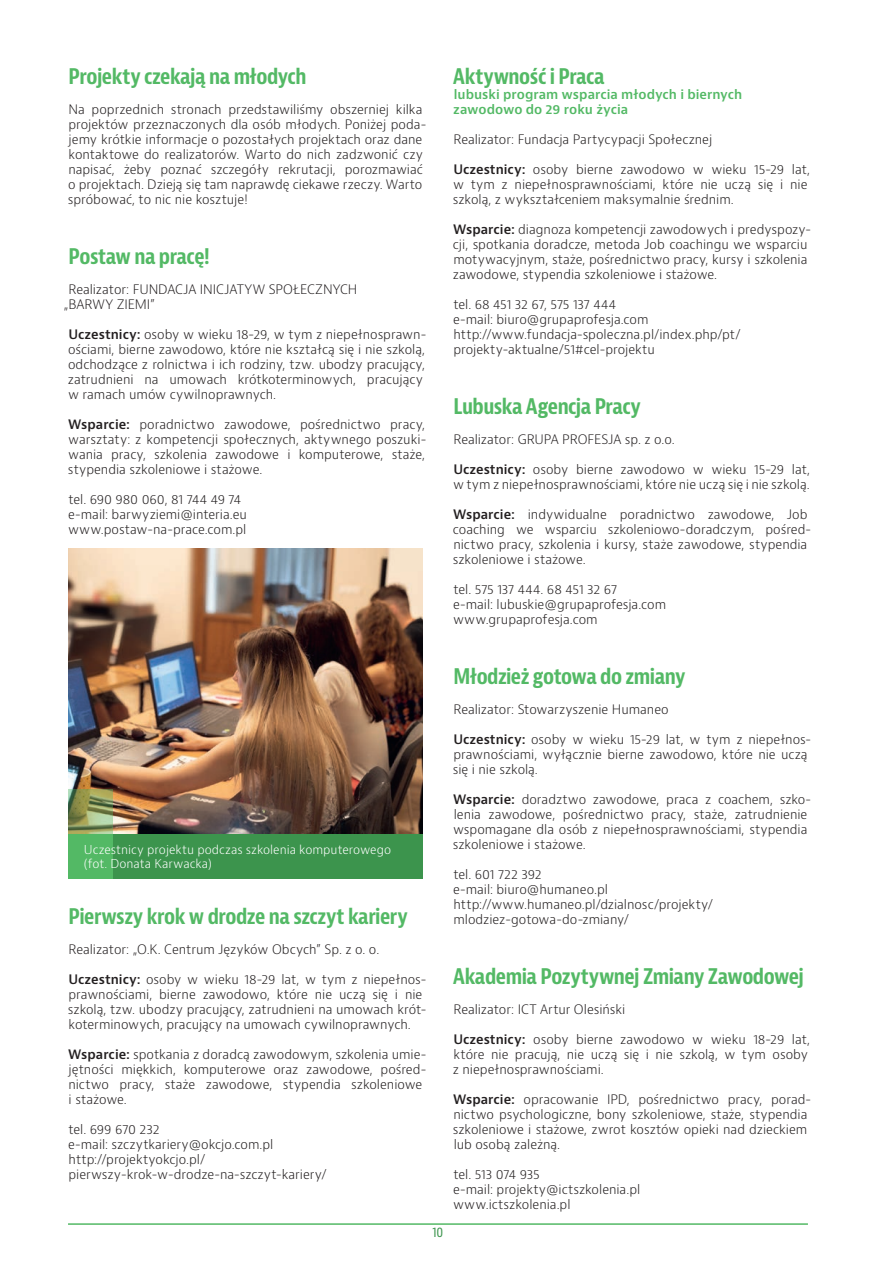
<style>
.page{position:relative;width:893px;height:1263px;background:#fff}
.page>*{position:absolute;margin:0;border:0;box-sizing:border-box;transform-origin:0 0}
.t1{font:700 condensed 21px "Bernina Sans";letter-spacing:-.025em;color:#53b965}
.t2{font:condensed 13.5px "Bernina Sans";color:#3c944d}
.akapit{font:300 12.75px/15px "Bernino Sans";letter-spacing:-.005em;color:#231f20}
.akapit_left{font:300 12.75px/15px "Bernino Sans";letter-spacing:-.005em;color:#231f20}
.akapit_left-2{font:600 12.75px/15px "Bernino Sans";color:#53b965}
.podpis_fot{font:300 12px/13.5px "Bernino Sans";color:#fff}
.s1{font-weight:600}
</style>
<div class="page">
<hr style="left:68px;top:1223px;width:740px;height:2px;background:#53b965">
<img style="left:68px;top:549px;width:355px;height:285px">
<div style="left:68px;top:834px;width:355px;height:44px;background:#3c944d"></div>
<div style="left:68px;top:834px;width:44px;height:44px;background:#53b965"></div>
<svg style="left:68px;top:789px;width:44px;height:45px;background:#8b985e"></svg>
<h2 class="t1" style="left:69px;top:63px;width:239px">Projekty czekają na młodych</h2>
<p class="akapit" style="left:68px;top:102px;width:360px">Na poprzednich stronach przedstawiliśmy obszerniej kilka projektów przeznaczonych dla osób młodych. Poniżej poda&shy;jemy krótkie informacje o pozostałych projektach oraz dane kontaktowe do realizatorów. Warto do nich zadzwonić czy napisać, żeby poznać szczegóły rekrutacji, porozmawiać o projektach. Dzieją się tam naprawdę ciekawe rzeczy. Warto spróbować, to nic nie kosztuje!</p>
<h2 class="t1" style="left:69px;top:243px;width:143px">Postaw na pracę!</h2>
<p class="akapit_left" style="left:64px;top:282px;width:295px;text-indent:5px">Realizator: FUNDACJA INICJATYW SPOŁECZNYCH „BARWY ZIEMI”</p>
<p class="akapit" style="left:68px;top:327px;width:360px"><span class="s1">Uczestnicy:</span> osoby w wieku 18-29, w tym z niepełnosprawn&shy;ościami, bierne zawodowo, które nie kształcą się i nie szkolą, odchodzące z rolnictwa i ich rodziny, tzw. ubodzy pracujący, zatrudnieni na umowach krótkoterminowych, pracujący w ramach umów cywilnoprawnych.</p>
<p class="akapit" style="left:68px;top:417px;width:360px;text-align:justify"><span class="s1">Wsparcie:</span> poradnictwo zawodowe, pośrednictwo pracy, warsztaty: z kompetencji społecznych, aktywnego poszuki&shy;wania pracy, szkolenia zawodowe i komputerowe, staże, stypendia szkoleniowe i stażowe.</p>
<p class="akapit_left" style="left:68px;top:492px;width:180px">tel. 690 980 060, 81 744 49 74 e-mail: barwyziemi@interia.eu www.postaw-na-prace.com.pl</p>
<h2 class="t1" style="left:453px;top:63px;width:153px">Aktywność i Praca</h2>
<p class="akapit_left-2" style="left:453px;top:87px;width:291px">lubuski program wsparcia młodych i biernych zawodowo do 29 roku życia</p>
<p class="akapit" style="left:453px;top:132px;width:260px">Realizator: Fundacja Partycypacji Społecznej</p>
<p class="akapit" style="left:453px;top:162px;width:359px"><span class="s1">Uczestnicy:</span> osoby bierne zawodowo w wieku 15-29 lat, w tym z niepełnosprawnościami, które nie uczą się i nie szkolą, z wykształceniem maksymalnie średnim.</p>
<p class="akapit" style="left:453px;top:222px;width:360px"><span class="s1">Wsparcie:</span> diagnoza kompetencji zawodowych i predyspozy&shy;cji, spotkania doradcze, metoda Job coachingu we wsparciu motywacyjnym, staże, pośrednictwo pracy, kursy i szkolenia zawodowe, stypendia szkoleniowe i stażowe.</p>
<p class="akapit_left" style="left:453px;top:297px;width:289px">tel. 68 451 32 67, 575 137 444<br>e-mail: biuro@grupaprofesja.com http://www.fundacja-spoleczna.pl/index.php/pt/ projekty-aktualne/51#cel-projektu</p>
<h2 class="t1" style="left:454px;top:393px;width:189px">Lubuska Agencja Pracy</h2>
<p class="akapit" style="left:453px;top:432px;width:223px">Realizator: GRUPA PROFESJA sp. z o.o.</p>
<p class="akapit" style="left:453px;top:462px;width:358px"><span class="s1">Uczestnicy:</span> osoby bierne zawodowo w wieku 15-29 lat, w tym z niepełnosprawnościami, które nie uczą się i nie szkolą.</p>
<p class="akapit" style="left:453px;top:507px;width:360px"><span class="s1">Wsparcie:</span> indywidualne poradnictwo zawodowe, Job coaching we wsparciu szkoleniowo-doradczym, pośred&shy;nictwo pracy, szkolenia i kursy, staże zawodowe, stypendia szkoleniowe i stażowe.</p>
<p class="akapit_left" style="left:453px;top:582px;width:215px">tel. 575 137 444. 68 451 32 67<br>e-mail: lubuskie@grupaprofesja.com www.grupaprofesja.com</p>
<p class="podpis_fot" style="left:84px;top:843px;width:309px">Uczestnicy projektu podczas szkolenia komputerowego (fot. Donata Karwacka)</p>
<h2 class="t1" style="left:69px;top:903px;width:341px">Pierwszy krok w drodze na szczyt kariery</h2>
<p class="akapit_left" style="left:69px;top:942px;width:312px">Realizator: „O.K. Centrum Języków Obcych” Sp. z o. o.</p>
<p class="akapit" style="left:68px;top:972px;width:360px"><span class="s1">Uczestnicy:</span> osoby w wieku 18-29 lat, w tym z niepełnos&shy;prawnościami, bierne zawodowo, które nie uczą się i nie szkolą, tzw. ubodzy pracujący, zatrudnieni na umowach krót&shy;koterminowych, pracujący na umowach cywilnoprawnych.</p>
<p class="akapit" style="left:68px;top:1047px;width:360px"><span class="s1">Wsparcie:</span> spotkania z doradcą zawodowym, szkolenia umie&shy;jętności miękkich, komputerowe oraz zawodowe, pośred&shy;nictwo pracy, staże zawodowe, stypendia szkoleniowe i stażowe.</p>
<p class="akapit_left" style="left:68px;top:1122px;width:260px">tel. 699 670 232<br>e-mail: szczytkariery@okcjo.com.pl http://projektyokcjo.pl/ pierwszy-krok-w-drodze-na-szczyt-kariery/</p>
<p class="t2" style="left:432px;top:1224px;width:12px">10</p>
<h2 class="t1" style="left:454px;top:663px;width:233px">Młodzież gotowa do zmiany</h2>
<p class="akapit" style="left:453px;top:702px;width:217px">Realizator: Stowarzyszenie Humaneo</p>
<p class="akapit" style="left:453px;top:732px;width:360px"><span class="s1">Uczestnicy:</span> osoby w wieku 15-29 lat, w tym z niepełnos&shy;prawnościami, wyłącznie bierne zawodowo, które nie uczą się i nie szkolą.</p>
<p class="akapit" style="left:453px;top:792px;width:360px"><span class="s1">Wsparcie:</span> doradztwo zawodowe, praca z coachem, szko&shy;lenia zawodowe, pośrednictwo pracy, staże, zatrudnienie wspomagane dla osób z niepełnosprawnościami, stypendia szkoleniowe i stażowe.</p>
<p class="akapit_left" style="left:453px;top:867px;width:261px">tel. 601 722 392<br>e-mail: biuro@humaneo.pl http://www.humaneo.pl/dzialnosc/projekty/ mlodziez-gotowa-do-zmiany/</p>
<h2 class="t1" style="left:453px;top:963px;width:352px">Akademia Pozytywnej Zmiany Zawodowej</h2>
<p class="akapit" style="left:453px;top:1002px;width:173px">Realizator: ICT Artur Olesiński</p>
<p class="akapit" style="left:453px;top:1032px;width:359px"><span class="s1">Uczestnicy:</span> osoby bierne zawodowo w wieku 18-29 lat, które nie pracują, nie uczą się i nie szkolą, w tym osoby z niepełnosprawnościami.</p>
<p class="akapit" style="left:453px;top:1092px;width:360px"><span class="s1">Wsparcie:</span> opracowanie IPD, pośrednictwo pracy, porad&shy;nictwo psychologiczne, bony szkoleniowe, staże, stypendia szkoleniowe i stażowe, zwrot kosztów opieki nad dzieckiem lub osobą zależną.</p>
<p class="akapit_left" style="left:453px;top:1167px;width:189px">tel. 513 074 935<br>e-mail: projekty@ictszkolenia.pl www.ictszkolenia.pl</p>
</div>
